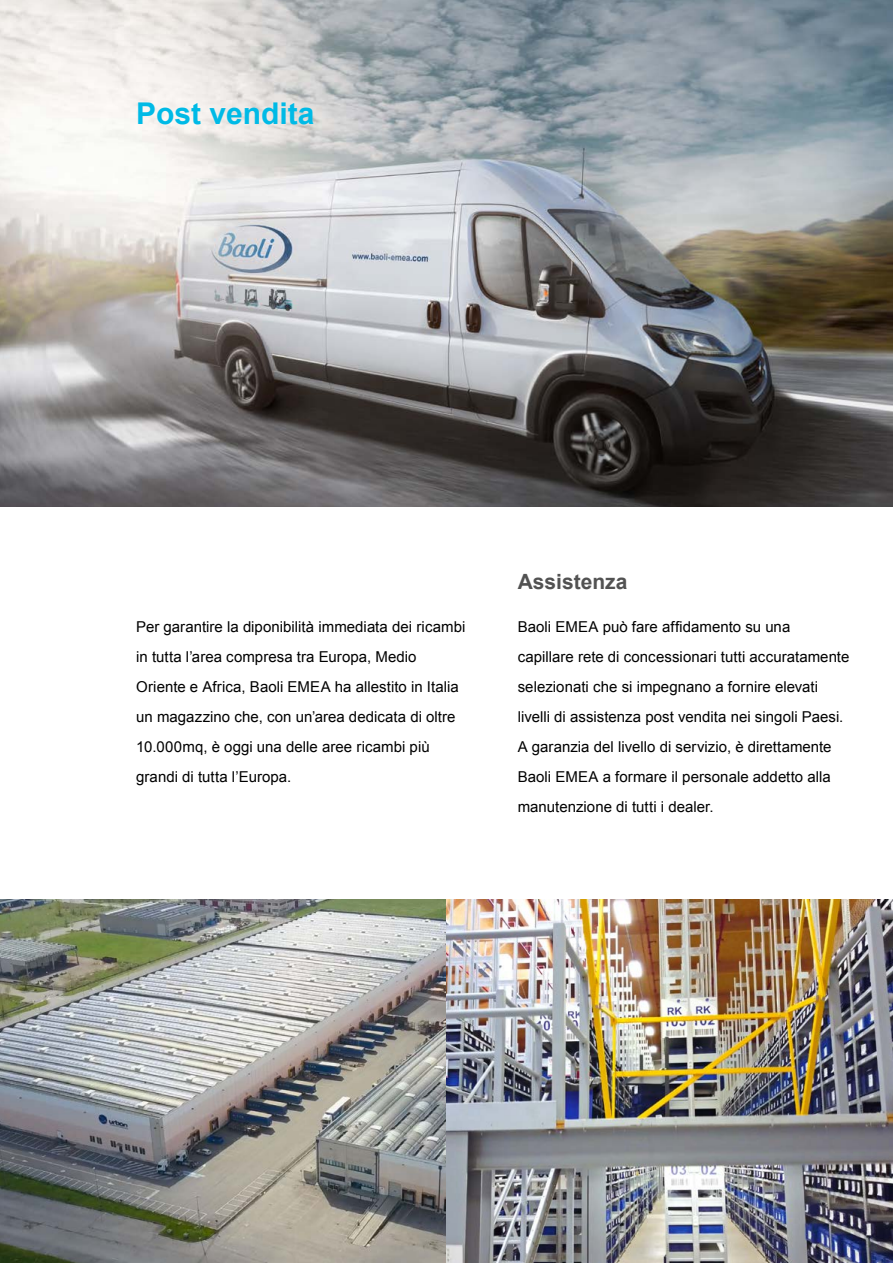
<style>
.page{position:relative;width:893px;height:1263px;background:#fff}
.page>*{position:absolute;margin:0;border:0;box-sizing:border-box;transform-origin:0 0}
.t1{font:700 30px "Arial";color:#00bae6}
.t2{font:700 21px "Arial";color:#525252}
.t3{font:15px/30px "Arial";color:#000}
</style>
<div class="page">
<img style="left:0;top:0;width:893px;height:506px">
<img style="left:0;top:899px;width:893px;height:364px">
<h1 class="t1" style="left:136px;top:93px;width:180px">Post vendita</h1>
<p class="t3" style="left:136px;top:612px;width:331px">Per garantire la diponibilità immediata dei ricambi in tutta l’area compresa tra Europa, Medio Oriente e Africa, Baoli EMEA ha allestito in Italia un magazzino che, con un’area dedicata di oltre 10.000mq, è oggi una delle aree ricambi più grandi di tutta l’Europa.</p>
<h2 class="t2" style="left:518px;top:568px;width:111px">Assistenza</h2>
<p class="t3" style="left:518px;top:612px;width:333px">Baoli EMEA può fare affidamento su una capillare rete di concessionari tutti accuratamente selezionati che si impegnano a fornire elevati livelli di assistenza post vendita nei singoli Paesi.<br>A garanzia del livello di servizio, è direttamente Baoli EMEA a formare il personale addetto alla manutenzione di tutti i dealer.</p>
</div>
